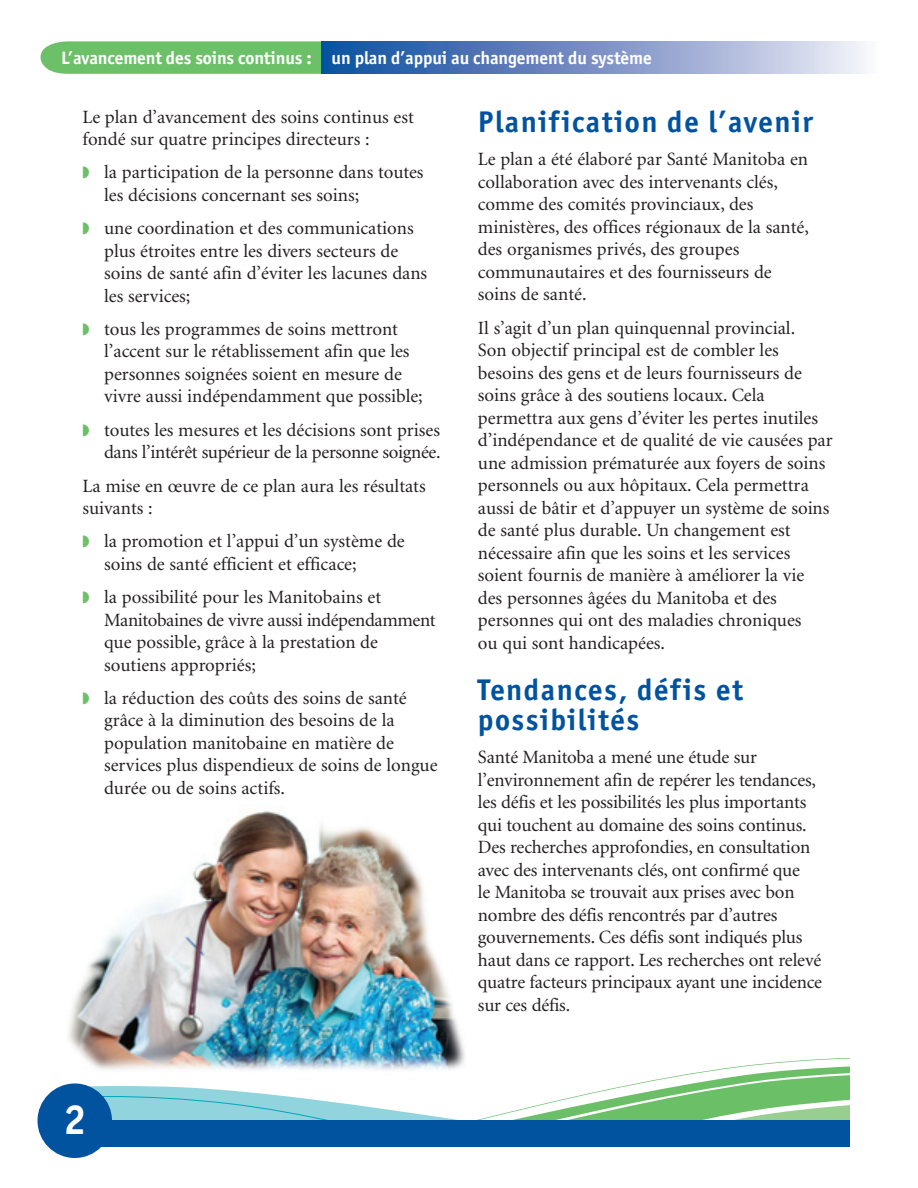
<style>
.page{position:relative;width:918px;height:1188px;background:#fff}
.page>*{position:absolute;margin:0;border:0;box-sizing:border-box;transform-origin:0 0}
.t1{font:700 42px "Officina San ITC";color:#fff}
.t2{font:700 30px/30px "Officina San ITC";letter-spacing:.05em;color:#0153a0}
.t3{font:18.75px/22.5px "Minion";color:#231f20}
.t4{font:700 18px "Officina San ITC";letter-spacing:-.005em;color:#fff}
.s1{color:#6cc068}
</style>
<div class="page">
<svg style="left:40px;top:41px;width:281px;height:33px;background:#71c26d"></svg>
<div style="left:321px;top:41px;width:557px;height:33px;background:linear-gradient(to right,#09469b,#f3ebf7)"></div>
<img style="left:61px;top:810px;width:404px;height:276px">
<svg style="left:75px;top:1058px;width:775px;height:62px"></svg>
<div style="left:76px;top:1120px;width:774px;height:28px;background:#0153a0"></div>
<div style="left:38px;top:1083px;width:74px;height:75px;background:#0153a0;border-radius:50%"></div>
<p class="t4" style="left:61px;top:46px;width:592px">L’avancement des soins continus : un plan d’appui au changement du système</p>
<p class="t3" style="left:83px;top:106px;width:333px">Le plan d’avancement des soins continus est fondé sur quatre principes directeurs :</p>
<p class="t3" style="left:104px;top:162px;width:321px;text-indent:-22px"><span class="s1">◗</span> la participation de la personne dans toutes les décisions concernant ses soins;</p>
<p class="t3" style="left:104px;top:218px;width:325px;text-indent:-22px"><span class="s1">◗</span> une coordination et des communications plus étroites entre les divers secteurs de soins de santé afin d’éviter les lacunes dans les services;</p>
<p class="t3" style="left:104px;top:318px;width:320px;text-indent:-22px"><span class="s1">◗</span> tous les programmes de soins mettront l’accent sur le rétablissement afin que les personnes soignées soient en mesure de vivre aussi indépendamment que possible;</p>
<p class="t3" style="left:83px;top:419px;width:359px;text-align:right"><span class="s1">◗</span> toutes les mesures et les décisions sont prises dans l’intérêt supérieur de la personne soignée.</p>
<p class="t3" style="left:83px;top:475px;width:345px">La mise en œuvre de ce plan aura les résultats suivants :</p>
<p class="t3" style="left:104px;top:531px;width:302px;text-indent:-22px"><span class="s1">◗</span> la promotion et l’appui d’un système de soins de santé efficient et efficace;</p>
<p class="t3" style="left:104px;top:587px;width:333px;text-indent:-22px"><span class="s1">◗</span> la possibilité pour les Manitobains et Manitobaines de vivre aussi indépendamment que possible, grâce à la prestation de soutiens appropriés;</p>
<p class="t3" style="left:104px;top:687px;width:335px;text-indent:-22px"><span class="s1">◗</span> la réduction des coûts des soins de santé grâce à la diminution des besoins de la population manitobaine en matière de services plus dispendieux de soins de longue durée ou de soins actifs.</p>
<h1 class="t1" style="left:63px;top:1093px;width:24px">2</h1>
<h2 class="t2" style="left:478px;top:106px;width:337px">Planification de l’avenir</h2>
<p class="t3" style="left:478px;top:149px;width:333px">Le plan a été élaboré par Santé Manitoba en collaboration avec des intervenants clés, comme des comités provinciaux, des ministères, des offices régionaux de la santé, des organismes privés, des groupes communautaires et des fournisseurs de soins de santé.</p>
<p class="t3" style="left:478px;top:317px;width:356px">Il s’agit d’un plan quinquennal provincial.<br>Son objectif principal est de combler les besoins des gens et de leurs fournisseurs de soins grâce à des soutiens locaux. Cela permettra aux gens d’éviter les pertes inutiles d’indépendance et de qualité de vie causées par une admission prématurée aux foyers de soins personnels ou aux hôpitaux. Cela permettra aussi de bâtir et d’appuyer un système de soins de santé plus durable. Un changement est nécessaire afin que les soins et les services soient fournis de manière à améliorer la vie des personnes âgées du Manitoba et des personnes qui ont des maladies chroniques<br>ou qui sont handicapées.</p>
<h2 class="t2" style="left:478px;top:675px;width:267px">Tendances, défis et possibilités</h2>
<p class="t3" style="left:478px;top:747px;width:346px">Santé Manitoba a mené une étude sur l’environnement afin de repérer les tendances, les défis et les possibilités les plus importants qui touchent au domaine des soins continus.<br>Des recherches approfondies, en consultation avec des intervenants clés, ont confirmé que<br>le Manitoba se trouvait aux prises avec bon nombre des défis rencontrés par d’autres gouvernements. Ces défis sont indiqués plus haut dans ce rapport. Les recherches ont relevé quatre facteurs principaux ayant une incidence sur ces défis.</p>
</div>
